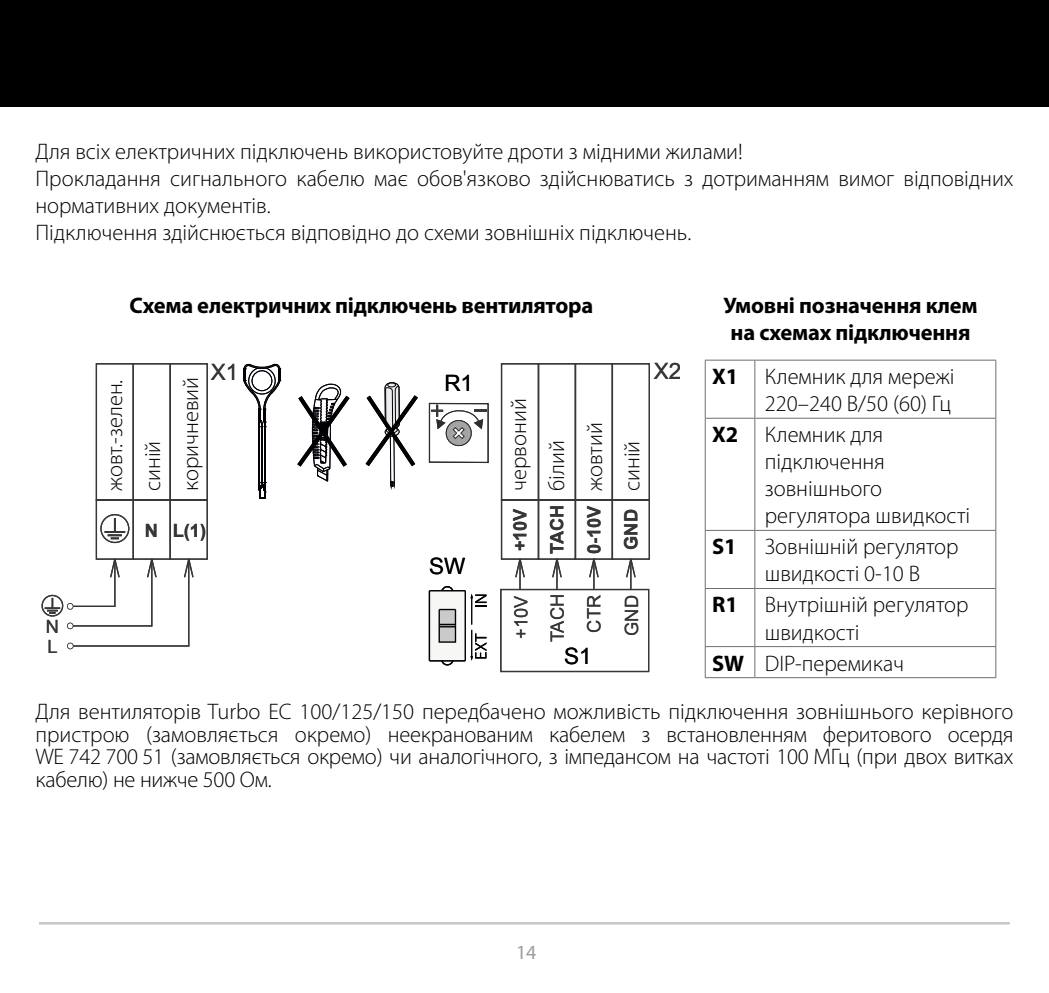
<style>
.page{position:relative;width:1049px;height:993px;background:#fff}
.page>*{position:absolute;margin:0;border:0;box-sizing:border-box;transform-origin:0 0}
.t1{font:300 22.5px/27px "Myriad Pro";color:#000}
.t2{font:700 22.5px/27px "Myriad Pro";letter-spacing:-.01em;color:#000;text-align:center}
.t3{font:22.5px "Arial";color:#000}
.t4{font:22.5px "Arial";color:#373736}
.t5{font:20px "Myriad Pro";color:#9d9d9c}
.t6{font:700 18.25px/37px "Arial";color:#373736}
.t7{font:18.25px/37.8px "Arial";color:#373736}
.s1{font-weight:700}
</style>
<div class="page">
<hr style="left:39px;top:921px;width:971px;height:3px;background:#c6c6c6">
<div style="left:0;top:0;width:1049px;height:106px;background:#000"></div>
<div style="left:501px;top:499px;width:38px;height:60px;border:1px solid #373736"></div>
<div style="left:538px;top:499px;width:38px;height:60px;border:1px solid #373736"></div>
<div style="left:575px;top:499px;width:38px;height:60px;border:1px solid #373736"></div>
<div style="left:612px;top:499px;width:38px;height:60px;border:1px solid #373736"></div>
<div style="left:501px;top:363px;width:38px;height:137px;border:1px solid #373736"></div>
<div style="left:538px;top:363px;width:38px;height:137px;border:1px solid #373736"></div>
<div style="left:575px;top:363px;width:38px;height:137px;border:1px solid #373736"></div>
<div style="left:612px;top:363px;width:38px;height:137px;border:1px solid #373736"></div>
<div style="left:500px;top:588px;width:149px;height:84px;border:1px solid #373736"></div>
<svg style="left:514px;top:557px;width:12px;height:21px"></svg>
<hr style="left:519px;top:559px;width:2px;height:30px;background:#373736">
<svg style="left:551px;top:557px;width:12px;height:21px"></svg>
<hr style="left:556px;top:559px;width:2px;height:30px;background:#373736">
<svg style="left:588px;top:557px;width:11px;height:21px"></svg>
<hr style="left:593px;top:559px;width:1px;height:30px;background:#373736">
<svg style="left:625px;top:557px;width:11px;height:21px"></svg>
<hr style="left:630px;top:559px;width:1px;height:30px;background:#373736">
<div style="left:96px;top:499px;width:38px;height:60px;border:1px solid #373736"></div>
<div style="left:133px;top:499px;width:38px;height:60px;border:1px solid #373736"></div>
<div style="left:170px;top:499px;width:38px;height:60px;border:1px solid #373736"></div>
<div style="left:96px;top:363px;width:38px;height:137px;border:1px solid #373736"></div>
<div style="left:133px;top:363px;width:38px;height:137px;border:1px solid #373736"></div>
<div style="left:170px;top:363px;width:38px;height:137px;border:1px solid #373736"></div>
<svg style="left:109px;top:557px;width:12px;height:21px"></svg>
<hr style="left:114px;top:559px;width:1px;height:47px;background:#373736">
<svg style="left:183px;top:557px;width:11px;height:21px"></svg>
<hr style="left:188px;top:559px;width:1px;height:86px;background:#373736">
<hr style="left:70px;top:605px;width:45px;height:1px;background:#373736">
<svg style="left:67px;top:603px;width:6px;height:6px"></svg>
<hr style="left:70px;top:645px;width:119px;height:1px;background:#373736">
<svg style="left:67px;top:642px;width:7px;height:7px"></svg>
<div style="left:429px;top:403px;width:60px;height:60px;border:1px solid #2d2d2c"></div>
<svg style="left:431px;top:404px;width:55px;height:43px"></svg>
<svg style="left:429px;top:586px;width:57px;height:80px"></svg>
<svg style="left:146px;top:557px;width:11px;height:21px"></svg>
<hr style="left:151px;top:559px;width:1px;height:66px;background:#373736">
<hr style="left:70px;top:625px;width:82px;height:1px;background:#373736">
<svg style="left:67px;top:622px;width:6px;height:7px"></svg>
<div style="left:100px;top:514px;width:29px;height:29px;border:1px solid #373736;border-radius:50%"></div>
<svg style="left:104px;top:518px;width:21px;height:21px"></svg>
<div style="left:42px;top:594px;width:21px;height:22px;border:1px solid #373736;border-radius:50%"></div>
<svg style="left:45px;top:597px;width:15px;height:16px"></svg>
<hr style="left:262px;top:426px;width:1px;height:56px;background:#050008">
<hr style="left:259px;top:426px;width:1px;height:56px;background:#050008">
<hr style="left:264px;top:426px;width:1px;height:56px;background:#050008">
<svg style="left:259px;top:481px;width:7px;height:17px"></svg>
<svg style="left:243px;top:363px;width:38px;height:64px"></svg>
<svg style="left:365px;top:382px;width:53px;height:108px"></svg>
<svg style="left:297px;top:383px;width:53px;height:98px"></svg>
<hr style="left:705px;top:359px;width:50px;height:1px;background:#706f6f">
<hr style="left:705px;top:360px;width:1px;height:58px;background:#706f6f">
<hr style="left:755px;top:359px;width:241px;height:1px;background:#706f6f">
<hr style="left:754px;top:360px;width:1px;height:58px;background:#706f6f">
<hr style="left:995px;top:360px;width:1px;height:58px;background:#706f6f">
<hr style="left:705px;top:417px;width:50px;height:1px;background:#706f6f">
<hr style="left:705px;top:418px;width:1px;height:112px;background:#706f6f">
<hr style="left:755px;top:417px;width:241px;height:1px;background:#706f6f">
<hr style="left:754px;top:418px;width:1px;height:112px;background:#706f6f">
<hr style="left:995px;top:418px;width:1px;height:112px;background:#706f6f">
<hr style="left:705px;top:530px;width:50px;height:1px;background:#706f6f">
<hr style="left:705px;top:530px;width:1px;height:58px;background:#706f6f">
<hr style="left:755px;top:530px;width:241px;height:1px;background:#706f6f">
<hr style="left:754px;top:530px;width:1px;height:58px;background:#706f6f">
<hr style="left:995px;top:530px;width:1px;height:58px;background:#706f6f">
<hr style="left:705px;top:588px;width:50px;height:1px;background:#706f6f">
<hr style="left:705px;top:588px;width:1px;height:58px;background:#706f6f">
<hr style="left:755px;top:588px;width:241px;height:1px;background:#706f6f">
<hr style="left:754px;top:588px;width:1px;height:58px;background:#706f6f">
<hr style="left:995px;top:588px;width:1px;height:58px;background:#706f6f">
<hr style="left:705px;top:646px;width:50px;height:1px;background:#706f6f">
<hr style="left:705px;top:646px;width:1px;height:31px;background:#706f6f">
<hr style="left:755px;top:646px;width:241px;height:1px;background:#706f6f">
<hr style="left:754px;top:646px;width:1px;height:31px;background:#706f6f">
<hr style="left:995px;top:646px;width:1px;height:31px;background:#706f6f">
<hr style="left:705px;top:677px;width:50px;height:1px;background:#706f6f">
<hr style="left:755px;top:677px;width:241px;height:1px;background:#706f6f">
<p class="t1" style="left:35px;top:138px;width:979px">Для всіх електричних підключень використовуйте дроти з мідними жилами!<br>Прокладання сигнального кабелю має обов'язково здійснюватись з дотриманням вимог відповідних нормативних документів.<br>Підключення здійснюється відповідно до схеми зовнішніх підключень.</p>
<p class="t2" style="left:130px;top:291px;width:465px">Схема електричних підключень вентилятора</p>
<p class="t2" style="left:723px;top:291px;width:256px">Умовні позначення клем на схемах підключення</p>
<p class="t4" style="left:654px;top:356px;width:29px">X2</p>
<p class="t4" style="left:211px;top:357px;width:29px">X1</p>
<p class="t1" style="left:712px;top:363px;width:244px;text-align:right"><span class="s1">Х1</span> Клемник для мережі<br>220–240 В/50 (60) Гц</p>
<p class="t1" style="left:765px;top:421px;width:207px;text-indent:-53px"><span class="s1">Х2</span> Клемник для підключення зовнішнього регулятора швидкості</p>
<p class="t1" style="left:765px;top:533px;width:195px;text-indent:-53px"><span class="s1">S1</span> Зовнішній регулятор швидкості 0-10 В</p>
<p class="t1" style="left:765px;top:591px;width:205px;text-indent:-53px"><span class="s1">R1</span> Внутрішній регулятор швидкості</p>
<p class="t1" style="left:35px;top:639px;width:979px;line-height:48.5px;text-indent:677px"><span class="s1">SW</span> DIP-перемикач<br>Для вентиляторів Turbo EС 100/125/150 передбачено можливість підключення зовнішнього керівного</p>
<p class="t1" style="left:35px;top:723px;width:979px;line-height:22.5px;text-align:justify">пристрою (замовляється окремо) неекранованим кабелем з встановленням феритового осердя WE 742 700 51 (замовляється окремо) чи аналогічного, з імпедансом на частоті 100 МГц (при двох витках кабелю) не нижче 500 Ом.</p>
<p class="t3" style="left:444px;top:369px;width:30px">R1</p>
<p class="t1" style="left:96px;top:491px;width:115px;line-height:38px;rotate:-90deg">жовт.-зелен. синій коричневий</p>
<p class="t1" style="left:500px;top:491px;width:94px;line-height:37.8px;rotate:-90deg">червоний білий жовтий синій</p>
<p class="t6" style="left:502px;top:554px;width:51px;rotate:-90deg">+10V<br>TACH<br>0-10V<br>GND</p>
<p class="t6" style="left:173px;top:512px;width:35px">L(1)</p>
<p class="t6" style="left:145px;top:512px;width:15px">N</p>
<p class="t3" style="left:429px;top:551px;width:38px">SW</p>
<p class="t7" style="left:502px;top:639px;width:45px;rotate:-90deg">+10V</p>
<p class="t7" style="left:575px;top:635px;width:42px;rotate:-90deg">CTR<br>GND</p>
<p class="t7" style="left:539px;top:642px;width:50px;rotate:-90deg">TACH</p>
<p class="t7" style="left:46px;top:607px;width:15px">N</p>
<p class="t7" style="left:47px;top:627px;width:12px">L</p>
<p class="t3" style="left:564px;top:641px;width:29px">S1</p>
<p class="t5" style="left:516px;top:939px;width:22px">14</p>
</div>
